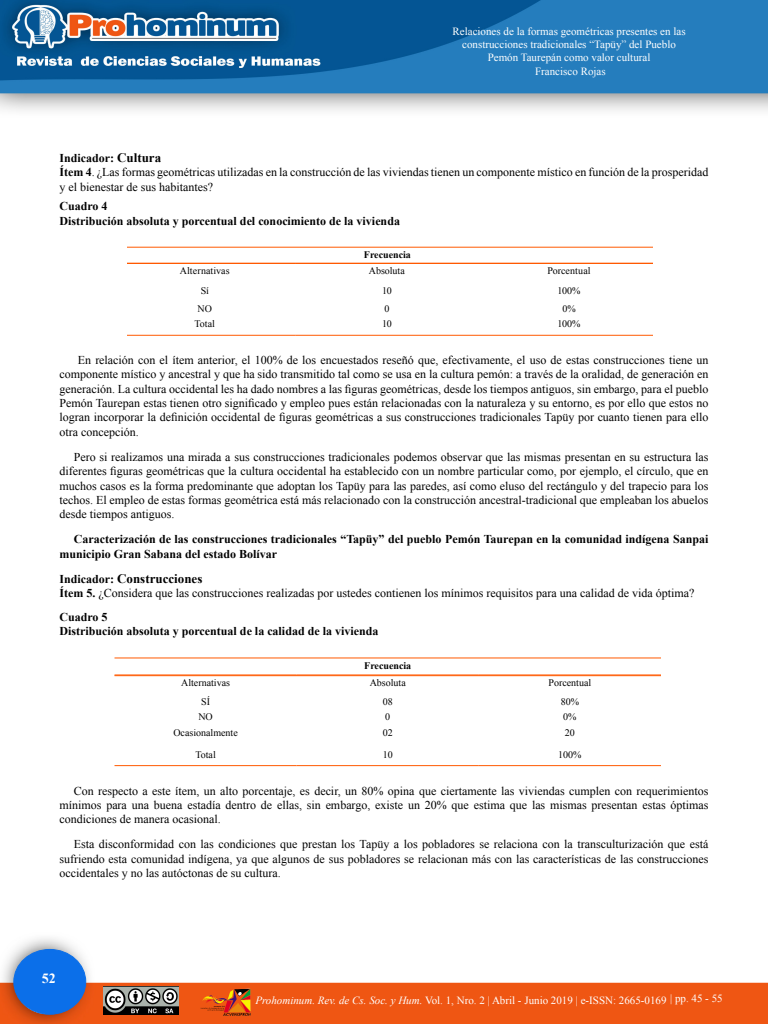
<style>
.page{position:relative;width:768px;height:1024px;background:#fff}
.page>*{position:absolute;margin:0;border:0;box-sizing:border-box;transform-origin:0 0}
.t1{font:700 14px "Times New Roman";color:#fff}
.t2{font:700 13px "Times New Roman";color:#000}
.t3{font:12px/14.4px "Times New Roman";color:#000;text-align:justify}
.t4{font:700 12px/14.4px "Times New Roman";color:#000}
.t5{font:11px "Times New Roman";color:#fff}
.t6{font:10px "Times New Roman";color:#000}
.t7{font:700 10px "Times New Roman";color:#000}
.s1{font-size:13px}
.s2{font-weight:700}
.s3{font-size:12px}
.s4{font-style:italic}
</style>
<div class="page">
<img style="left:0;top:0;width:768px;height:111px">
<img style="left:0;top:938px;width:768px;height:86px">
<div style="left:14px;top:949px;width:72px;height:65px;background:#0b6fe9;border-radius:50%"></div>
<div style="left:13px;top:949px;width:73px;height:66px;border:1px solid #0b6fe9;border-radius:50%"></div>
<img style="left:103px;top:987px;width:75px;height:27px">
<img style="left:200px;top:987px;width:50px;height:30px">
<hr style="left:479px;top:674px;width:182px;height:1px;background:#ff5900">
<hr style="left:479px;top:765px;width:182px;height:1px;background:#ff5900">
<hr style="left:297px;top:674px;width:182px;height:1px;background:#ff5900">
<hr style="left:297px;top:765px;width:182px;height:1px;background:#ff5900">
<hr style="left:115px;top:674px;width:182px;height:1px;background:#ff5900">
<hr style="left:115px;top:765px;width:182px;height:1px;background:#ff5900">
<hr style="left:115px;top:657px;width:546px;height:1px;background:#ff5900">
<hr style="left:115px;top:675px;width:546px;height:1px;background:#ff5900">
<hr style="left:478px;top:335px;width:182px;height:1px;background:#ff5900">
<hr style="left:296px;top:335px;width:182px;height:1px;background:#ff5900">
<hr style="left:114px;top:335px;width:182px;height:1px;background:#ff5900">
<hr style="left:114px;top:247px;width:547px;height:1px;background:#ff5900">
<hr style="left:114px;top:263px;width:547px;height:1px;background:#ff5900">
<div style="left:654px;top:228px;width:26px;height:117px;background:#fff"></div>
<div style="left:100px;top:239px;width:27px;height:106px;background:#fff"></div>
<p class="t5" style="left:453px;top:24px;width:235px">Relaciones de la formas geométricas presentes en las</p>
<p class="t5" style="left:462px;top:37px;width:215px">construcciones tradicionales “Tapüy” del Pueblo</p>
<p class="t5" style="left:488px;top:50px;width:164px">Pemón Taurepán como valor cultural</p>
<p class="t5" style="left:535px;top:64px;width:72px">Francisco Rojas</p>
<p class="t4" style="left:60px;top:150px;width:103px">Indicador: <span class="s1">Cultura</span></p>
<p class="t3" style="left:60px;top:165px;width:650px"><span class="s2">Ítem 4</span>. ¿Las formas geométricas utilizadas en la construcción de las viviendas tienen un componente místico en función de la prosperidad y el bienestar de sus habitantes?</p>
<p class="t4" style="left:60px;top:199px;width:50px">Cuadro 4</p>
<p class="t4" style="left:60px;top:213px;width:342px">Distribución absoluta y porcentual del conocimiento de la vivienda</p>
<p class="t7" style="left:364px;top:248px;width:49px">Frecuencia</p>
<p class="t6" style="left:180px;top:264px;width:51px">Alternativas</p>
<p class="t6" style="left:369px;top:264px;width:38px">Absoluta</p>
<p class="t6" style="left:547px;top:264px;width:45px">Porcentual</p>
<p class="t6" style="left:201px;top:283px;width:10px">Sí</p>
<p class="t6" style="left:382px;top:283px;width:11px">10</p>
<p class="t6" style="left:558px;top:283px;width:25px">100%</p>
<p class="t6" style="left:198px;top:302px;width:16px">NO</p>
<p class="t6" style="left:384px;top:302px;width:6px">0</p>
<p class="t6" style="left:562px;top:302px;width:15px">0%</p>
<p class="t6" style="left:194px;top:317px;width:22px">Total</p>
<p class="t6" style="left:382px;top:317px;width:11px">10</p>
<p class="t6" style="left:558px;top:317px;width:25px">100%</p>
<p class="t3" style="left:60px;top:352px;width:650px;text-indent:18px">En relación con el ítem anterior, el 100% de los encuestados reseñó que, efectivamente, el uso de estas construcciones tiene un componente místico y ancestral y que ha sido transmitido tal como se usa en la cultura pemón: a través de la oralidad, de generación en generación. La cultura occidental les ha dado nombres a las figuras geométricas, desde los tiempos antiguos, sin embargo, para el pueblo Pemón Taurepan estas tienen otro significado y empleo pues están relacionadas con la naturaleza y su entorno, es por ello que estos no logran incorporar la definición occidental de figuras geométricas a sus construcciones tradicionales Tapüy por cuanto tienen para ello otra concepción.</p>
<p class="t3" style="left:60px;top:449px;width:651px;text-indent:14px">Pero si realizamos una mirada a sus construcciones tradicionales podemos observar que las mismas presentan en su estructura las diferentes figuras geométricas que la cultura occidental ha establecido con un nombre particular como, por ejemplo, el círculo, que en muchos casos es la forma predominante que adoptan los Tapüy para las paredes, así como eluso del rectángulo y del trapecio para los techos. El empleo de estas formas geométrica está más relacionado con la construcción ancestral-tradicional que empleaban los abuelos desde tiempos antiguos.</p>
<p class="t4" style="left:60px;top:532px;width:650px;text-indent:14px">Caracterización de las construcciones tradicionales “Tapüy” del pueblo Pemón Taurepan en la comunidad indígena Sanpai municipio Gran Sabana del estado Bolívar</p>
<p class="t2" style="left:60px;top:569px;width:144px"><span class="s3">Indicador:</span> Construcciones</p>
<p class="t3" style="left:60px;top:586px;width:636px"><span class="s2">Ítem 5.</span> ¿Considera que las construcciones realizadas por ustedes contienen los mínimos requisitos para una calidad de vida óptima?</p>
<p class="t4" style="left:60px;top:610px;width:50px">Cuadro 5</p>
<p class="t4" style="left:60px;top:624px;width:320px">Distribución absoluta y porcentual de la calidad de la vivienda</p>
<p class="t7" style="left:364px;top:658px;width:49px">Frecuencia</p>
<p class="t6" style="left:181px;top:676px;width:50px">Alternativas</p>
<p class="t6" style="left:370px;top:676px;width:38px">Absoluta</p>
<p class="t6" style="left:549px;top:676px;width:44px">Porcentual</p>
<p class="t6" style="left:201px;top:695px;width:10px">SÍ</p>
<p class="t6" style="left:383px;top:695px;width:11px">08</p>
<p class="t6" style="left:561px;top:695px;width:20px">80%</p>
<p class="t6" style="left:198px;top:710px;width:16px">NO</p>
<p class="t6" style="left:385px;top:710px;width:6px">0</p>
<p class="t6" style="left:563px;top:710px;width:15px">0%</p>
<p class="t6" style="left:173px;top:726px;width:66px">Ocasionalmente</p>
<p class="t6" style="left:383px;top:726px;width:11px">02</p>
<p class="t6" style="left:565px;top:726px;width:11px">20</p>
<p class="t6" style="left:195px;top:748px;width:22px">Total</p>
<p class="t6" style="left:383px;top:748px;width:11px">10</p>
<p class="t6" style="left:558px;top:748px;width:25px">100%</p>
<p class="t3" style="left:60px;top:783px;width:650px;text-indent:14px">Con respecto a este ítem, un alto porcentaje, es decir, un 80% opina que ciertamente las viviendas cumplen con requerimientos mínimos para una buena estadía dentro de ellas, sin embargo, existe un 20% que estima que las mismas presentan estas óptimas condiciones de manera ocasional.</p>
<p class="t3" style="left:60px;top:837px;width:650px;text-indent:14px">Esta disconformidad con las condiciones que prestan los Tapüy a los pobladores se relaciona con la transculturización que está sufriendo esta comunidad indígena, ya que algunos de sus pobladores se relacionan más con las características de las construcciones occidentales y no las autóctonas de su cultura.</p>
<p class="t1" style="left:42px;top:969px;width:15px">52</p>
<p class="t5" style="left:670px;top:991px;width:54px">| pp. 45 - 55</p>
<p class="t5" style="left:255px;top:993px;width:413px"><span class="s4">Prohominum. Rev. de Cs. Soc. y Hum.</span> Vol. 1, Nro. 2 | Abril - Junio 2019 | e-ISSN: 2665-0169</p>
</div>
